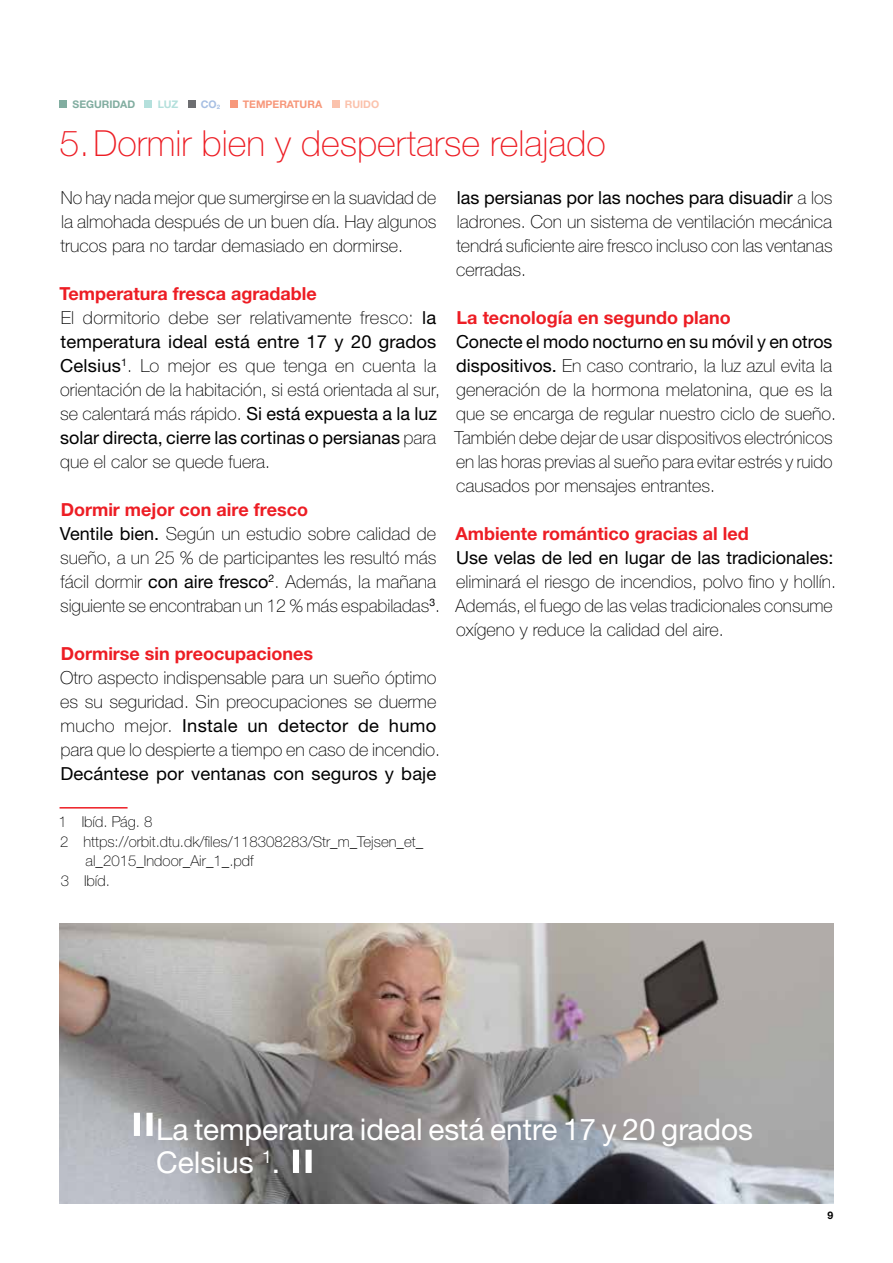
<style>
.page{position:relative;width:893px;height:1263px;background:#fff}
.page>*{position:absolute;margin:0;border:0;box-sizing:border-box;transform-origin:0 0}
.t1{font:90px "Helvetica Neuefor Zehnder";color:#fff}
.t2{font:100 36px "Helvetica Neue LTW1 G";color:#ed1d24}
.t3{font:30px/33px "Helvetica Neuefor Zehnder";color:#fff}
.t4{font:100 18px/24px "Helvetica Neue LTW1 G";color:#000}
.t5{font:18px "Helvetica Neuefor Zehnder";color:#000}
.t6{font:700 18px "Helvetica Neue LTW1 G";color:#ed1d24}
.t7{font:100 15px "Helvetica Neue LTW1 G";color:#000}
.t8{font:700 10.5px "Helvetica Neue LTW1 G";color:#f7987b}
.t9{font:700 10.5px "Helvetica Neue LTW1 G";color:#81ada0}
.t10{font:700 10.5px "Helvetica Neue LTW1 G";color:#fbc2ac}
.t11{font:700 10.5px "Helvetica Neue LTW1 G";color:#b4e0dc}
.t12{font:700 10.5px "Helvetica Neue LTW1 G";color:#a7bfe3}
.t13{font:700 10.5px "Helvetica Neue LTW1 G";color:#000}
.s1{font-weight:700;color:#ed1d24}
.s2{font-family:"Helvetica Neuefor Zehnder";font-weight:400}
.s3{font-family:"Helvetica Neue LTW1 G";font-weight:100}
</style>
<div class="page">
<hr style="left:60px;top:807px;width:68px;height:1px;background:#ed1d24">
<div style="left:60px;top:100px;width:7px;height:8px;background:#81ada0"></div>
<div style="left:145px;top:100px;width:7px;height:8px;background:#b4e0dc"></div>
<div style="left:188px;top:100px;width:7px;height:8px;background:#6d6e71"></div>
<div style="left:230px;top:100px;width:7px;height:8px;background:#f7987b"></div>
<div style="left:332px;top:100px;width:7px;height:8px;background:#fbc2ac"></div>
<img style="left:60px;top:924px;width:773px;height:279px">
<p class="t9" style="left:73px;top:97px;width:64px">SEGURIDAD</p>
<p class="t11" style="left:158px;top:97px;width:22px">LUZ</p>
<p class="t12" style="left:201px;top:97px;width:21px">CO<sub>2</sub></p>
<p class="t8" style="left:243px;top:97px;width:81px">TEMPERATURA</p>
<p class="t10" style="left:345px;top:97px;width:36px">RUIDO</p>
<h2 class="t2" style="left:60px;top:121px;width:548px">5.Dormir bien y despertarse relajado</h2>
<p class="t4" style="left:61px;top:185px;width:377px;text-align:justify">No hay nada mejor que sumergirse en la suavidad de la almohada después de un buen día. Hay algunos trucos para no tardar demasiado en dormirse.</p>
<p class="t4" style="left:59px;top:281px;width:378px"><span class="s1">Temperatura fresca agradable<br></span>El dormitorio debe ser relativamente fresco: <span class="s2">la</span></p>
<p class="t5" style="left:61px;top:330px;width:377px">temperatura ideal está entre 17 y 20 grados</p>
<p class="t4" style="left:60px;top:353px;width:382px"><span class="s2">Celsius</span><sup>1</sup>. Lo mejor es que tenga en cuenta la orientación de la habitación, si está orientada al sur, se calentará más rápido. <span class="s2">Si está expuesta a la luz</span></p>
<p class="t5" style="left:60px;top:426px;width:377px">solar directa, cierre las cortinas o persianas <span class="s3">para</span></p>
<p class="t4" style="left:60px;top:449px;width:211px">que el calor se quede fuera.</p>
<p class="t4" style="left:60px;top:497px;width:382px"><span class="s1">Dormir mejor con aire fresco<br></span><span class="s2">Ventile bien.</span> Según un estudio sobre calidad de sueño, a un 25 % de participantes les resultó más fácil dormir <span class="s2">con aire fresco</span><sup>2</sup>. Además, la mañana siguiente se encontraban un 12 % más espabiladas<sup>3</sup>.</p>
<p class="t6" style="left:61px;top:642px;width:254px">Dormirse sin preocupaciones</p>
<p class="t4" style="left:60px;top:665px;width:378px">Otro aspecto indispensable para un sueño óptimo es su seguridad. Sin preocupaciones se duerme</p>
<p class="t5" style="left:61px;top:714px;width:377px"><span class="s3">mucho mejor.</span> Instale un detector de humo</p>
<p class="t4" style="left:60px;top:737px;width:381px">para que lo despierte a tiempo en caso de incendio.</p>
<p class="t5" style="left:61px;top:762px;width:377px">Decántese por ventanas con seguros y baje</p>
<p class="t7" style="left:58px;top:813px;width:96px">1 Ibíd. Pág. 8</p>
<p class="t7" style="left:60px;top:832px;width:365px">2 https://orbit.dtu.dk/files/118308283/Str_m_Tejsen_et_</p>
<p class="t7" style="left:86px;top:852px;width:170px">al_2015_Indoor_Air_1_.pdf</p>
<p class="t7" style="left:61px;top:871px;width:51px">3 Ibíd.</p>
<p class="t5" style="left:457px;top:186px;width:377px">las persianas por las noches para disuadir <span class="s3">a los</span></p>
<p class="t4" style="left:456px;top:209px;width:378px;text-align:justify">ladrones. Con un sistema de ventilación mecánica tendrá suficiente aire fresco incluso con las ventanas cerradas.</p>
<p class="t6" style="left:457px;top:306px;width:276px">La tecnología en segundo plano</p>
<p class="t5" style="left:456px;top:330px;width:378px">Conecte el modo nocturno en su móvil y en otros</p>
<p class="t4" style="left:455px;top:353px;width:383px"><span class="s2">dispositivos.</span> En caso contrario, la luz azul evita la generación de la hormona melatonina, que es la que se encarga de regular nuestro ciclo de sueño.<br>También debe dejar de usar dispositivos electrónicos en las horas previas al sueño para evitar estrés y ruido causados por mensajes entrantes.</p>
<p class="t6" style="left:455px;top:522px;width:295px">Ambiente romántico gracias al led</p>
<p class="t5" style="left:456px;top:546px;width:379px">Use velas de led en lugar de las tradicionales:</p>
<p class="t4" style="left:456px;top:569px;width:382px">eliminará el riesgo de incendios, polvo fino y hollín.<br>Además, el fuego de las velas tradicionales consume oxígeno y reduce la calidad del aire.</p>
<h1 class="t1" style="left:162px;top:1159px;width:40px;rotate:-180deg">"</h1>
<h3 class="t3" style="left:156px;top:1112px;width:598px">La temperatura ideal está entre 17 y 20 grados<br>Celsius <sup>1</sup>.</h3>
<h1 class="t1" style="left:283px;top:1126px;width:40px">"</h1>
<p class="t13" style="left:828px;top:1209px;width:7px">9</p>
</div>
